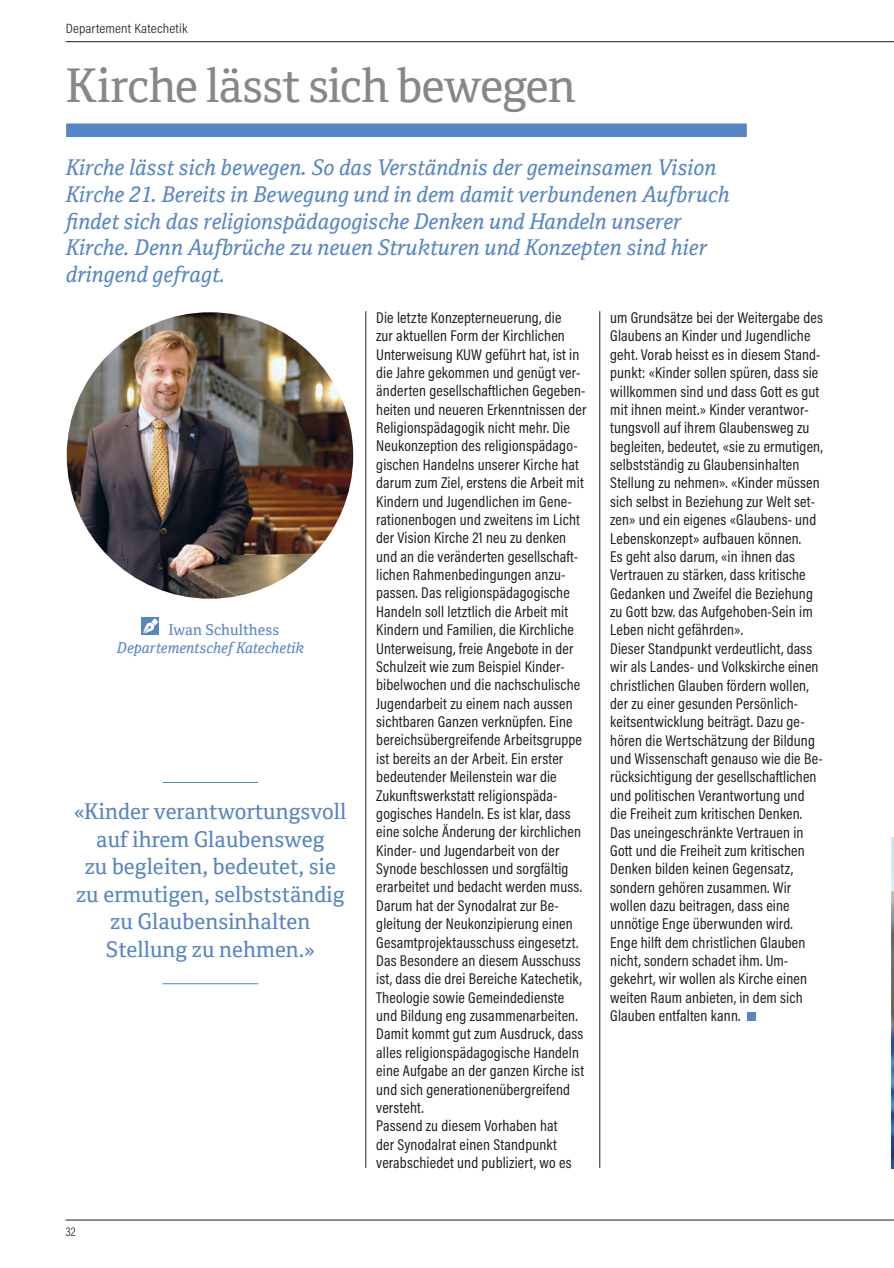
<style>
.page{position:relative;width:894px;height:1268px;background:#fff}
.page>*{position:absolute;margin:0;border:0;box-sizing:border-box;transform-origin:0 0}
.t1{font:46.5px "Cordale";letter-spacing:-.025em;color:#878788}
.t2{font:italic 21.75px/26.7px "Cordale";color:#5585c4}
.t3{font:21.75px/27.5px "Cordale";color:#5585c4;text-align:center}
.t4{font:21.75px/26.7px "Cordale Italic 2";color:#5585c4}
.t5{font:15.75px/18.3px "Acumin Pro Cond";letter-spacing:.01em;color:#1d1e1f}
.t6{font:italic 15px "Cordale";color:#5585c4}
.t7{font:15px "Cordale";color:#5585c4}
.t8{font:300 13.5px "Acumin Pro Cond";letter-spacing:.01em;color:#1d1e1f;scale:1.1 1}
.t9{font:300 12.75px "Acumin Pro Cond";color:#1d1e1f}
</style>
<div class="page">
<hr style="left:66px;top:1219px;width:828px;height:1px;background:#1d1e1f">
<hr style="left:66px;top:41px;width:828px;height:1px;background:#1d1e1f">
<div style="left:142px;top:617px;width:17px;height:17px;background:#5585c4"></div>
<svg style="left:143px;top:622px;width:12px;height:12px"></svg>
<svg style="left:152px;top:618px;width:6px;height:7px"></svg>
<div style="left:747px;top:1012px;width:8px;height:8px;background:#5585c4"></div>
<div style="left:66px;top:123px;width:680px;height:14px;background:#5585c4"></div>
<img style="left:67px;top:312px;width:286px;height:286px;border-radius:143px">
<hr style="left:162px;top:782px;width:96px;height:1px;background:#5585c4">
<img style="left:891px;top:837px;width:3px;height:331px">
<hr style="left:365px;top:311px;width:1px;height:856px;background:#1d1e1f">
<hr style="left:599px;top:311px;width:1px;height:856px;background:#1d1e1f">
<hr style="left:162px;top:983px;width:96px;height:1px;background:#5585c4">
<p class="t8" style="left:66px;top:20px;width:112px">Departement Katechetik</p>
<h1 class="t1" style="left:66px;top:59px;width:512px">Kirche lässt sich bewegen</h1>
<h2 class="t2" style="left:66px;top:154px;width:665px">Kirche lässt sich bewegen. So das Verständnis der gemeinsamen Vision<br>Kirche 21. Bereits in Bewegung und in dem damit verbundenen Aufbruch findet sich das religionspädagogische Denken und Handeln unserer</h2>
<h2 class="t4" style="left:66px;top:234px;width:643px">Kirche. Denn Aufbrüche zu neuen Strukturen und Konzepten sind hier dringend gefragt.</h2>
<p class="t7" style="left:168px;top:620px;width:112px">Iwan Schulthess</p>
<p class="t6" style="left:117px;top:638px;width:189px">Departementschef Katechetik</p>
<h2 class="t3" style="left:74px;top:798px;width:274px">«Kinder verantwortungsvoll auf ihrem Glaubensweg<br>zu begleiten, bedeutet, sie zu ermutigen, selbstständig zu Glaubensinhalten<br>Stellung zu nehmen.»</h2>
<p class="t9" style="left:66px;top:1222px;width:12px">32</p>
<p class="t5" style="left:376px;top:308px;width:211px">Die letzte Konzepterneuerung, die<br>zur aktuellen Form der Kirchlichen Unterweisung KUW geführt hat, ist in die Jahre gekommen und genügt ver&shy;änderten gesellschaftlichen Gegeben&shy;heiten und neueren Erkenntnissen der Religionspädagogik nicht mehr. Die Neukonzeption des religionspädago&shy;gischen Handelns unserer Kirche hat darum zum Ziel, erstens die Arbeit mit Kindern und Jugendlichen im Gene&shy;rationenbogen und zweitens im Licht der Vision Kirche 21 neu zu denken und an die veränderten gesellschaft&shy;lichen Rahmenbedingungen anzu&shy;passen. Das religionspädagogische Handeln soll letztlich die Arbeit mit Kindern und Familien, die Kirchliche Unterweisung, freie Angebote in der Schulzeit wie zum Beispiel Kinder&shy;bibelwochen und die nachschulische Jugendarbeit zu einem nach aussen sichtbaren Ganzen verknüpfen. Eine bereichsübergreifende Arbeitsgruppe ist bereits an der Arbeit. Ein erster bedeutender Meilenstein war die Zukunftswerkstatt religionspäda&shy;gogisches Handeln. Es ist klar, dass eine solche Änderung der kirchlichen Kinder- und Jugendarbeit von der Synode beschlossen und sorgfältig erarbeitet und bedacht werden muss.<br>Darum hat der Synodalrat zur Be&shy;gleitung der Neukonzipierung einen Gesamtprojektausschuss eingesetzt.<br>Das Besondere an diesem Ausschuss ist, dass die drei Bereiche Katechetik, Theologie sowie Gemeindedienste und Bildung eng zusammenarbeiten.<br>Damit kommt gut zum Ausdruck, dass alles religionspädagogische Handeln eine Aufgabe an der ganzen Kirche ist und sich generationenübergreifend versteht.<br>Passend zu diesem Vorhaben hat<br>der Synodalrat einen Standpunkt verabschiedet und publiziert, wo es</p>
<p class="t5" style="left:610px;top:308px;width:214px">um Grundsätze bei der Weitergabe des Glaubens an Kinder und Jugendliche geht. Vorab heisst es in diesem Stand&shy;punkt: «Kinder sollen spüren, dass sie willkommen sind und dass Gott es gut mit ihnen meint.» Kinder verantwor&shy;tungsvoll auf ihrem Glaubensweg zu begleiten, bedeutet, «sie zu ermutigen, selbstständig zu Glaubensinhalten Stellung zu nehmen». «Kinder müssen sich selbst in Beziehung zur Welt set&shy;zen» und ein eigenes «Glaubens- und Lebenskonzept» aufbauen können.<br>Es geht also darum, «in ihnen das Vertrauen zu stärken, dass kritische Gedanken und Zweifel die Beziehung zu Gott bzw. das Aufgehoben-Sein im Leben nicht gefährden».<br>Dieser Standpunkt verdeutlicht, dass wir als Landes- und Volkskirche einen christlichen Glauben fördern wollen, der zu einer gesunden Persönlich&shy;keitsentwicklung beiträgt. Dazu ge&shy;hören die Wertschätzung der Bildung und Wissenschaft genauso wie die Be&shy;rücksichtigung der gesellschaftlichen und politischen Verantwortung und die Freiheit zum kritischen Denken.<br>Das uneingeschränkte Vertrauen in Gott und die Freiheit zum kritischen Denken bilden keinen Gegensatz, sondern gehören zusammen. Wir wollen dazu beitragen, dass eine unnötige Enge überwunden wird.<br>Enge hilft dem christlichen Glauben nicht, sondern schadet ihm. Um&shy;gekehrt, wir wollen als Kirche einen weiten Raum anbieten, in dem sich Glauben entfalten kann.</p>
</div>
